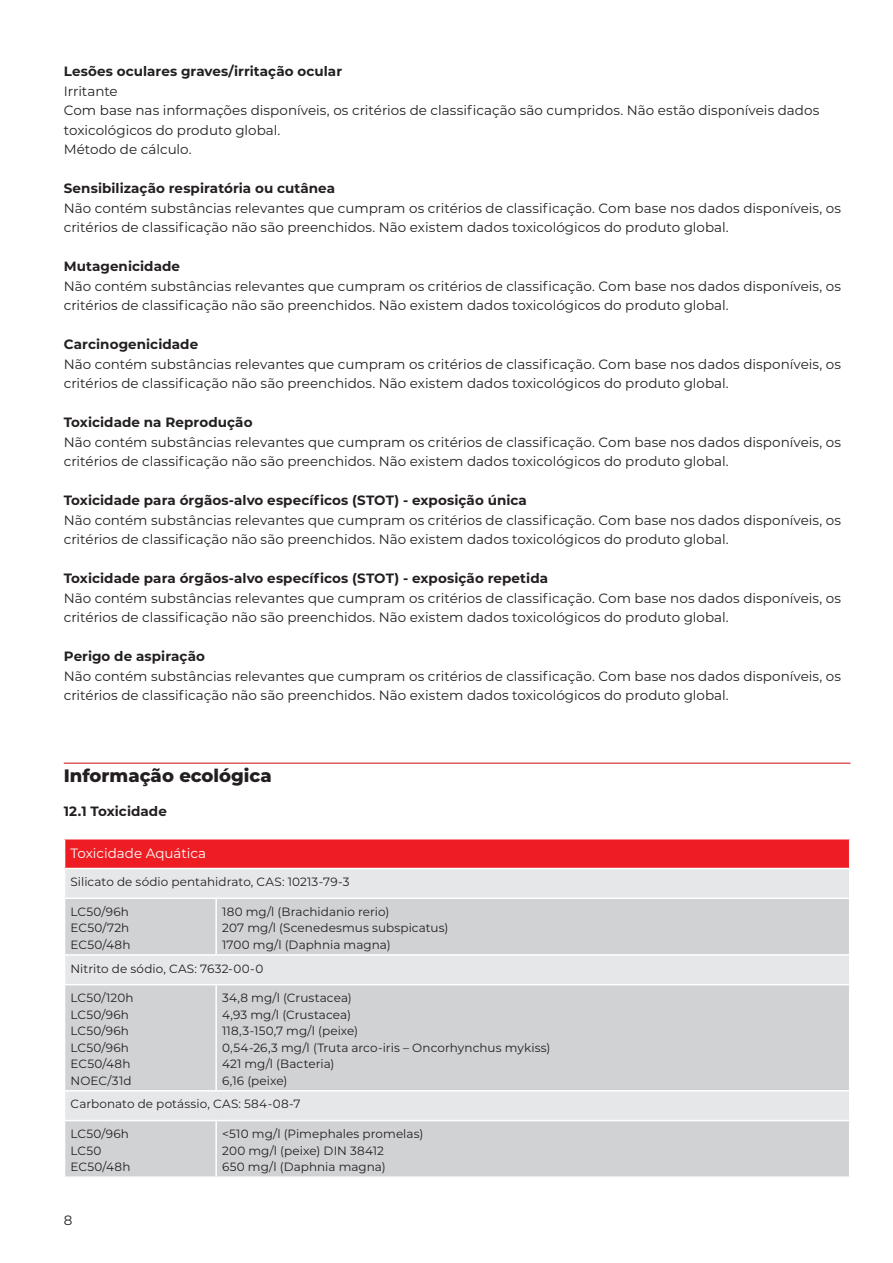
<style>
.page{position:relative;width:893px;height:1263px;background:#fff}
.page>*{position:absolute;margin:0;border:0;box-sizing:border-box;transform-origin:0 0}
.SUBTÍTULOS{font:800 18px "Montserrat";color:#231f20}
.t1{font:13.5px/19.5px "Montserrat";color:#231f20}
.t2{font:700 13.5px "Montserrat";letter-spacing:.005em;color:#231f20}
.t3{font:13.5px "Montserrat";color:#fff}
.t4{font:12px "Montserrat";letter-spacing:.005em;color:#231f20}
</style>
<div class="page">
<div style="left:65px;top:839px;width:785px;height:29px;background:#ee1d23"></div>
<div style="left:65px;top:868px;width:785px;height:30px;background:#e6e7e9"></div>
<div style="left:65px;top:899px;width:784px;height:277px;background:#d1d2d4"></div>
<svg style="left:65px;top:956px;width:784px;height:164px;background:#d8d9db"></svg>
<hr style="left:64px;top:868px;width:152px;height:1px;background:#fff">
<hr style="left:216px;top:868px;width:634px;height:1px;background:#fff">
<svg style="left:849px;top:839px;width:1px;height:58px"></svg>
<hr style="left:64px;top:897px;width:152px;height:2px;background:#fff">
<hr style="left:216px;top:897px;width:634px;height:2px;background:#fff">
<hr style="left:215px;top:899px;width:2px;height:55px;background:#fff">
<hr style="left:64px;top:954px;width:152px;height:2px;background:#fff">
<hr style="left:216px;top:954px;width:634px;height:2px;background:#fff">
<hr style="left:64px;top:984px;width:152px;height:1px;background:#fff">
<hr style="left:216px;top:984px;width:634px;height:1px;background:#fff">
<hr style="left:215px;top:985px;width:2px;height:105px;background:#fff">
<hr style="left:64px;top:1090px;width:152px;height:1px;background:#fff">
<hr style="left:216px;top:1090px;width:634px;height:1px;background:#fff">
<hr style="left:64px;top:1120px;width:152px;height:1px;background:#fff">
<hr style="left:216px;top:1120px;width:634px;height:1px;background:#fff">
<hr style="left:215px;top:1121px;width:2px;height:55px;background:#fff">
<hr style="left:64px;top:763px;width:786px;height:1px;background:#d1232a">
<p class="t2" style="left:64px;top:62px;width:280px">Lesões oculares graves/irritação ocular</p>
<p class="t1" style="left:64px;top:81px;width:55px">Irritante</p>
<p class="t1" style="left:64px;top:100px;width:757px">Com base nas informações disponíveis, os critérios de classificação são cumpridos. Não estão disponíveis dados toxicológicos do produto global.</p>
<p class="t1" style="left:64px;top:139px;width:129px">Método de cálculo.</p>
<p class="t2" style="left:64px;top:179px;width:273px">Sensibilização respiratória ou cutânea</p>
<p class="t1" style="left:64px;top:198px;width:779px">Não contém substâncias relevantes que cumpram os critérios de classificação. Com base nos dados disponíveis, os critérios de classificação não são preenchidos. Não existem dados toxicológicos do produto global.</p>
<p class="t2" style="left:64px;top:257px;width:118px">Mutagenicidade</p>
<p class="t1" style="left:64px;top:276px;width:779px">Não contém substâncias relevantes que cumpram os critérios de classificação. Com base nos dados disponíveis, os critérios de classificação não são preenchidos. Não existem dados toxicológicos do produto global.</p>
<p class="t2" style="left:64px;top:335px;width:136px">Carcinogenicidade</p>
<p class="t1" style="left:64px;top:354px;width:779px">Não contém substâncias relevantes que cumpram os critérios de classificação. Com base nos dados disponíveis, os critérios de classificação não são preenchidos. Não existem dados toxicológicos do produto global.</p>
<p class="t2" style="left:64px;top:413px;width:190px">Toxicidade na Reprodução</p>
<p class="t1" style="left:64px;top:432px;width:779px">Não contém substâncias relevantes que cumpram os critérios de classificação. Com base nos dados disponíveis, os critérios de classificação não são preenchidos. Não existem dados toxicológicos do produto global.</p>
<p class="t2" style="left:64px;top:491px;width:465px">Toxicidade para órgãos-alvo específicos (STOT) - exposição única</p>
<p class="t1" style="left:64px;top:510px;width:779px">Não contém substâncias relevantes que cumpram os critérios de classificação. Com base nos dados disponíveis, os critérios de classificação não são preenchidos. Não existem dados toxicológicos do produto global.</p>
<p class="t2" style="left:64px;top:569px;width:486px">Toxicidade para órgãos-alvo específicos (STOT) - exposição repetida</p>
<p class="t1" style="left:64px;top:588px;width:779px">Não contém substâncias relevantes que cumpram os critérios de classificação. Com base nos dados disponíveis, os critérios de classificação não são preenchidos. Não existem dados toxicológicos do produto global.</p>
<p class="t2" style="left:64px;top:647px;width:143px">Perigo de aspiração</p>
<p class="t1" style="left:64px;top:666px;width:779px">Não contém substâncias relevantes que cumpram os critérios de classificação. Com base nos dados disponíveis, os critérios de classificação não são preenchidos. Não existem dados toxicológicos do produto global.</p>
<p class="SUBTÍTULOS" style="left:64px;top:762px;width:209px">Informação ecológica</p>
<p class="t2" style="left:64px;top:802px;width:105px">12.1 Toxicidade</p>
<p class="t3" style="left:71px;top:844px;width:137px">Toxicidade Aquática</p>
<p class="t4" style="left:71px;top:874px;width:281px">Silicato de sódio pentahidrato, CAS: 10213-79-3</p>
<p class="t4" style="left:71px;top:903px;width:60px">LC50/96h</p>
<p class="t4" style="left:71px;top:920px;width:60px">EC50/72h</p>
<p class="t4" style="left:71px;top:936px;width:61px">EC50/48h</p>
<p class="t4" style="left:222px;top:903px;width:169px">180 mg/l (Brachidanio rerio)</p>
<p class="t4" style="left:222px;top:920px;width:228px">207 mg/l (Scenedesmus subspicatus)</p>
<p class="t4" style="left:222px;top:936px;width:170px">1700 mg/l (Daphnia magna)</p>
<p class="t4" style="left:71px;top:960px;width:194px">Nitrito de sódio, CAS: 7632-00-0</p>
<p class="t4" style="left:71px;top:990px;width:65px">LC50/120h</p>
<p class="t4" style="left:71px;top:1006px;width:60px">LC50/96h</p>
<p class="t4" style="left:71px;top:1023px;width:60px">LC50/96h</p>
<p class="t4" style="left:71px;top:1039px;width:60px">LC50/96h</p>
<p class="t4" style="left:71px;top:1056px;width:61px">EC50/48h</p>
<p class="t4" style="left:71px;top:1072px;width:63px">NOEC/31d</p>
<p class="t4" style="left:222px;top:990px;width:131px">34,8 mg/l (Crustacea)</p>
<p class="t4" style="left:222px;top:1006px;width:130px">4,93 mg/l (Crustacea)</p>
<p class="t4" style="left:222px;top:1023px;width:138px">118,3-150,7 mg/l (peixe)</p>
<p class="t4" style="left:222px;top:1039px;width:330px">0,54-26,3 mg/l (Truta arco-iris – Oncorhynchus mykiss)</p>
<p class="t4" style="left:222px;top:1056px;width:114px">421 mg/l (Bacteria)</p>
<p class="t4" style="left:222px;top:1072px;width:67px">6,16 (peixe)</p>
<p class="t4" style="left:71px;top:1096px;width:231px">Carbonato de potássio, CAS: 584-08-7</p>
<p class="t4" style="left:71px;top:1126px;width:60px">LC50/96h</p>
<p class="t4" style="left:71px;top:1142px;width:32px">LC50</p>
<p class="t4" style="left:71px;top:1159px;width:61px">EC50/48h</p>
<p class="t4" style="left:222px;top:1126px;width:203px">&lt;510 mg/l (Pimephales promelas)</p>
<p class="t4" style="left:222px;top:1142px;width:163px">200 mg/l (peixe) DIN 38412</p>
<p class="t4" style="left:222px;top:1159px;width:165px">650 mg/l (Daphnia magna)</p>
<p class="t1" style="left:64px;top:1210px;width:10px">8</p>
</div>
